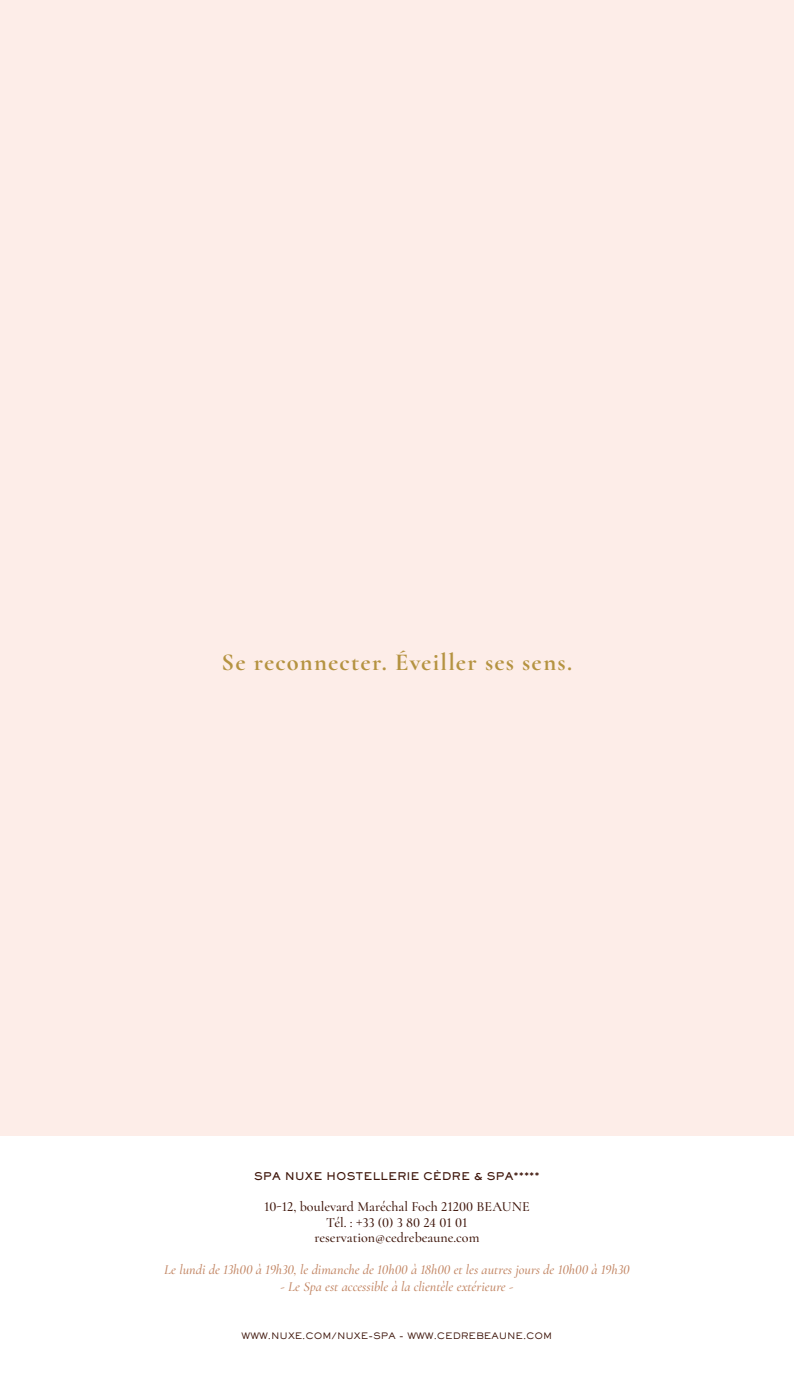
<style>
.page{position:relative;width:794px;height:1389px;background:#fdede8}
.page>*{position:absolute;margin:0;border:0;box-sizing:border-box;transform-origin:0 0}
.t1{font:700 24.5px "Cormorant";letter-spacing:.05em;color:#b59341}
.t2{font:italic 500 14px "Cormorant";color:#c28563}
.t3{font:500 14px/15.8px "Cormorant";color:#3d1409;text-align:center}
.t4{font:800 10.5px "Sackers Gothic Std";color:#3d1409}
.t5{font:500 8.75px "Sackers Gothic Std";color:#3d1409}
</style>
<div class="page">
<div style="left:0;top:1136px;width:794px;height:253px;background:#fff"></div>
<h1 class="t1" style="left:222px;top:647px;width:352px">Se reconnecter. Éveiller ses sens.</h1>
<p class="t4" style="left:254px;top:1169px;width:287px">SPA NUXE HOSTELLERIE CÈDRE &amp; SPA*****</p>
<p class="t3" style="left:264px;top:1199px;width:267px">10-12, boulevard Maréchal Foch 21200 BEAUNE<br>Tél. : +33 (0) 3 80 24 01 01 reservation@cedrebeaune.com</p>
<p class="t2" style="left:164px;top:1261px;width:467px">Le lundi de 13h00 à 19h30, le dimanche de 10h00 à 18h00 et les autres jours de 10h00 à 19h30</p>
<p class="t2" style="left:281px;top:1278px;width:234px">- Le Spa est accessible à la clientèle extérieure -</p>
<p class="t5" style="left:242px;top:1330px;width:312px">WWW.NUXE.COM/NUXE-SPA - WWW.CEDREBEAUNE.COM</p>
</div>
